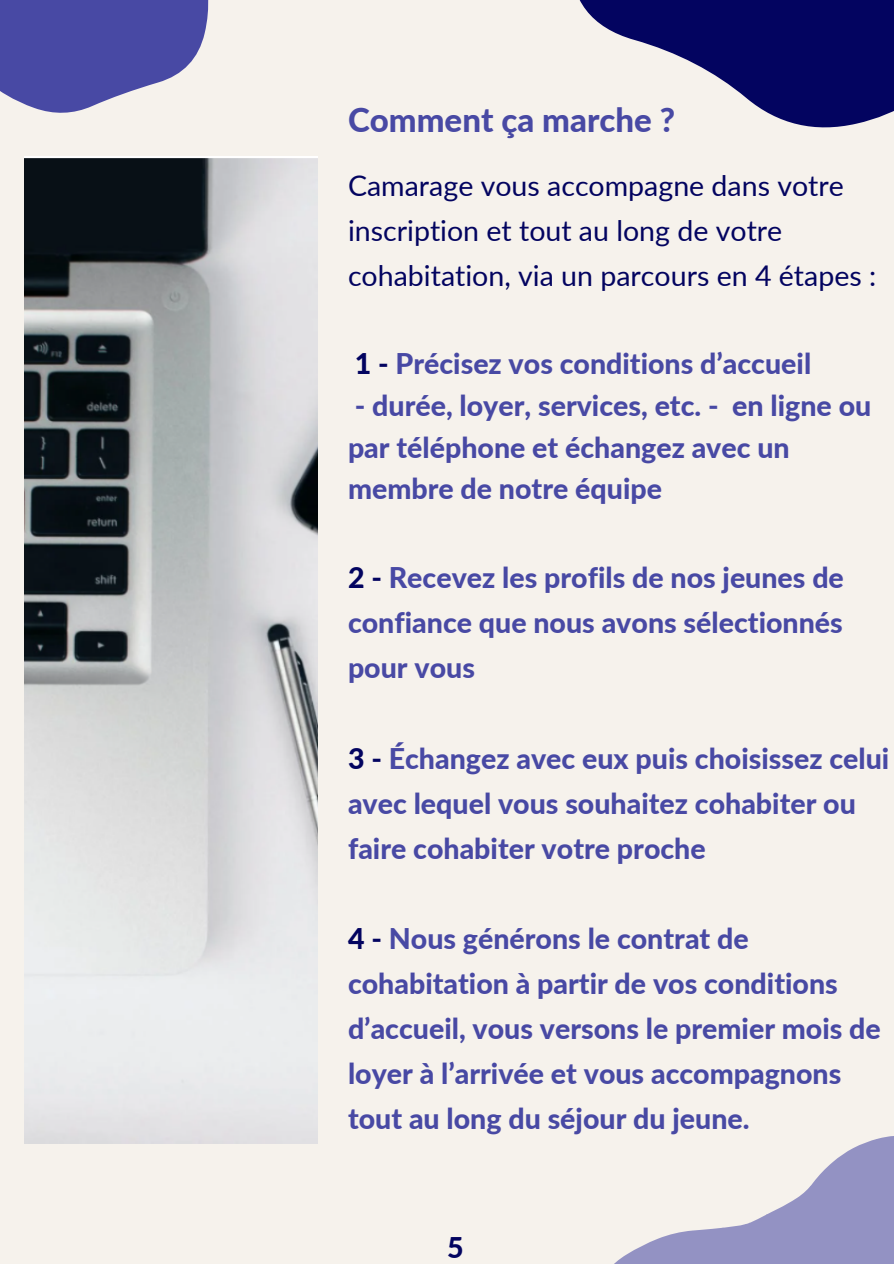
<style>
.page{position:relative;width:894px;height:1264px;background:#fff}
.page>*{position:absolute;margin:0;border:0;box-sizing:border-box;transform-origin:0 0}
.t1{font:800 33px "Lato";color:#4849a4}
.t2{font:800 28.5px/45px "Lato";color:#4849a4}
.t3{font:28.5px/45px "Lato";color:#030460}
.t4{font:800 28.5px "Lato";color:#030460}
.s1{color:#030460}
</style>
<div class="page">
<div style="left:0;top:0;width:893px;height:1263px;background:#f6f2ec"></div>
<svg style="left:615px;top:1136px;width:278px;height:127px"></svg>
<img style="left:24px;top:157px;width:293px;height:986px">
<svg style="left:579px;top:0;width:314px;height:128px"></svg>
<svg style="left:0;top:0;width:209px;height:113px"></svg>
<p class="t1" style="left:348px;top:99px;width:328px">Comment ça marche ?</p>
<p class="t3" style="left:348px;top:163px;width:529px">Camarage vous accompagne dans votre inscription et tout au long de votre cohabitation, via un parcours en 4 étapes :</p>
<p class="t2" style="left:354px;top:341px;width:458px"><span class="s1">1 -</span> Précisez vos conditions d’accueil</p>
<p class="t2" style="left:348px;top:384px;width:524px;line-height:41.7px">- durée, loyer, services, etc. - en ligne ou par téléphone et échangez avec un membre de notre équipe</p>
<p class="t2" style="left:348px;top:554px;width:497px;text-align:justify"><span class="s1">2 -</span> Recevez les profils de nos jeunes de confiance que nous avons sélectionnés pour vous</p>
<p class="t2" style="left:348px;top:735px;width:542px"><span class="s1">3 -</span> Échangez avec eux puis choisissez celui avec lequel vous souhaitez cohabiter ou faire cohabiter votre proche</p>
<p class="t2" style="left:348px;top:915px;width:534px"><span class="s1">4 -</span> Nous générons le contrat de cohabitation à partir de vos conditions d’accueil, vous versons le premier mois de loyer à l’arrivée et vous accompagnons tout au long du séjour du jeune.</p>
<p class="t4" style="left:447px;top:1230px;width:18px">5</p>
</div>
